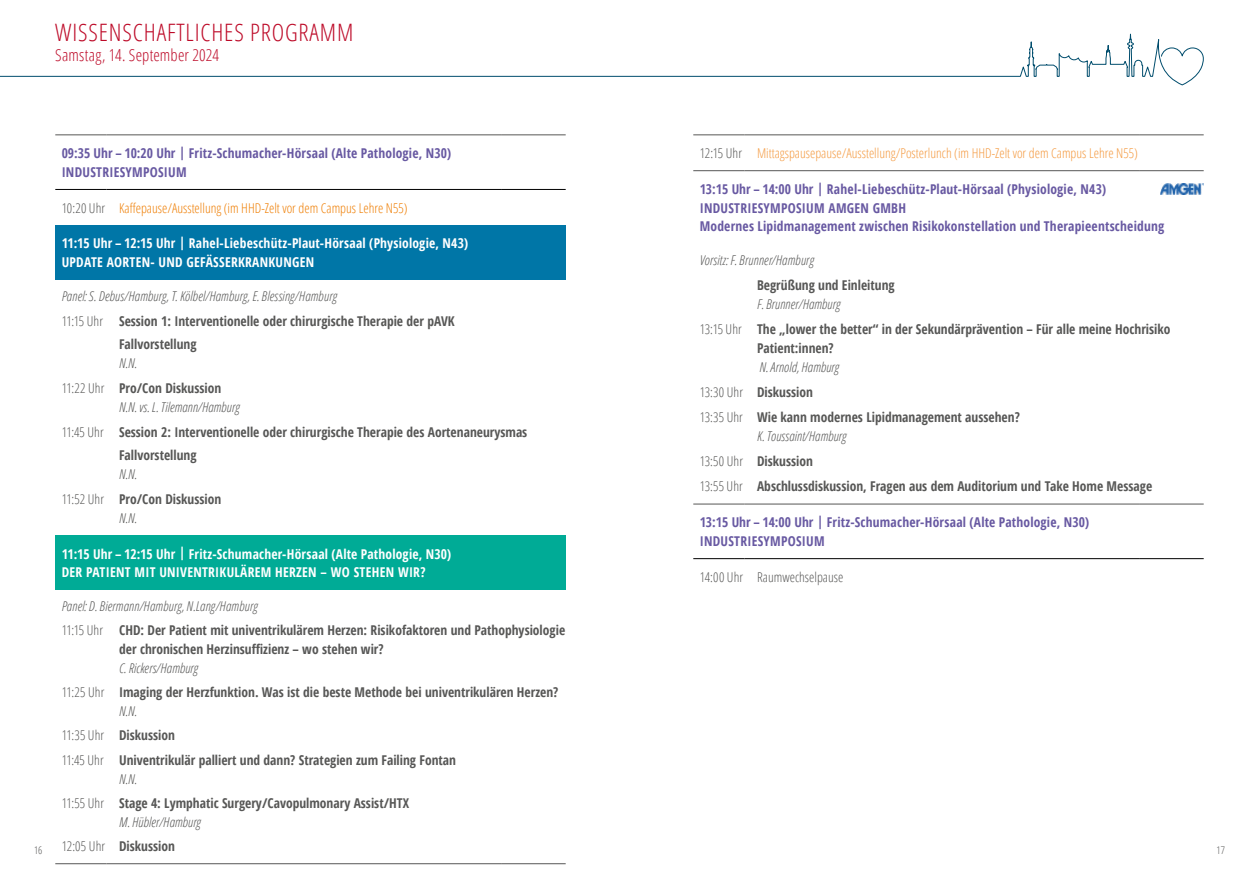
<style>
.page{position:relative;width:1259px;height:893px;background:#fff}
.page>*{position:absolute;margin:0;border:0;box-sizing:border-box;transform-origin:0 0}
.t1{font:300 24px "Open Sans Condensed";letter-spacing:.035em;color:#bd0a28}
.t2{font:300 16.5px "Open Sans Condensed";letter-spacing:.005em;color:#bd0a28}
.t3{font:700 13.5px/25.2px "Open Sans Condensed";color:#575756}
.t4{font:700 13.5px/18.8px "Open Sans Condensed";letter-spacing:.015em;color:#6859a2}
.t5{font:700 13.5px/18.8px "Open Sans Condensed";letter-spacing:.02em;color:#fff}
.t6{font:italic 300 13.5px/25.2px "Open Sans Condensed";letter-spacing:.005em;color:#575756}
.t7{font:300 13.5px "Open Sans Condensed";color:#f4993f}
.t8{font:300 13.5px "Open Sans Condensed";color:#ef7d00}
.t9{font:300 13.5px "Open Sans Condensed";color:#575756}
.t10{font:300 10.5px "Open Sans Condensed";color:#575756}
.s1{color:#575756}
.s2{font-style:normal}
.s3{font-weight:700;font-style:normal}
.s4{font-weight:300;font-style:italic}
.s5{font-weight:300}
</style>
<div class="page">
<svg style="left:0;top:33px;width:1204px;height:53px"></svg>
<div style="left:55px;top:225px;width:511px;height:55px;background:#0076a7"></div>
<div style="left:55px;top:535px;width:511px;height:55px;background:#00ab96"></div>
<hr style="left:55px;top:134px;width:51px;height:1px;background:#575756">
<hr style="left:106px;top:134px;width:396px;height:1px;background:#575756">
<hr style="left:502px;top:134px;width:64px;height:1px;background:#575756">
<hr style="left:55px;top:863px;width:51px;height:1px;background:#575756">
<hr style="left:106px;top:863px;width:396px;height:1px;background:#575756">
<hr style="left:502px;top:863px;width:64px;height:1px;background:#575756">
<hr style="left:55px;top:189px;width:51px;height:1px;background:#000">
<hr style="left:106px;top:189px;width:396px;height:1px;background:#000">
<hr style="left:502px;top:189px;width:64px;height:1px;background:#000">
<hr style="left:693px;top:170px;width:51px;height:1px;background:#575756">
<hr style="left:744px;top:170px;width:396px;height:1px;background:#575756">
<hr style="left:1140px;top:170px;width:63px;height:1px;background:#575756">
<hr style="left:693px;top:504px;width:51px;height:1px;background:#575756">
<hr style="left:744px;top:504px;width:396px;height:1px;background:#575756">
<hr style="left:1140px;top:504px;width:63px;height:1px;background:#575756">
<hr style="left:693px;top:134px;width:51px;height:1px;background:#575756">
<hr style="left:744px;top:134px;width:396px;height:1px;background:#575756">
<hr style="left:1140px;top:134px;width:63px;height:1px;background:#575756">
<hr style="left:693px;top:558px;width:51px;height:1px;background:#000">
<hr style="left:744px;top:558px;width:396px;height:1px;background:#000">
<hr style="left:1140px;top:558px;width:63px;height:1px;background:#000">
<img style="left:1160px;top:184px;width:43px;height:10px">
<h1 class="t1" style="left:55px;top:16px;width:300px">WISSENSCHAFTLICHES PROGRAMM</h1>
<p class="t2" style="left:55px;top:43px;width:165px">Samstag, 14. September 2024</p>
<p class="t4" style="left:62px;top:143px;width:391px">09:35 Uhr – 10:20 Uhr | Fritz-Schumacher-Hörsaal (Alte Pathologie, N30)<br>INDUSTRIESYMPOSIUM</p>
<p class="t8" style="left:62px;top:198px;width:347px"><span class="s1">10:20 Uhr</span> Kaffepause/Ausstellung (im HHD-Zelt vor dem Campus Lehre N55)</p>
<p class="t5" style="left:62px;top:234px;width:408px">11:15 Uhr – 12:15 Uhr | Rahel-Liebeschütz-Plaut-Hörsaal (Physiologie, N43)<br>UPDATE AORTEN- UND GEFÄSSERKRANKUNGEN</p>
<p class="t6" style="left:62px;top:283px;width:394px">Panel: S. Debus/Hamburg, T. Kölbel/Hamburg, E. Blessing/Hamburg<br><span class="s2">11:15 Uhr</span> <span class="s3">Session 1: Interventionelle oder chirurgische Therapie der pAVK</span></p>
<p class="t3" style="left:119px;top:331px;width:79px">Fallvorstellung</p>
<p class="t3" style="left:62px;top:350px;width:161px;text-indent:57px"><span class="s4">N.N.<br></span><span class="s5">11:22 Uhr</span> Pro/Con Diskussion</p>
<p class="t3" style="left:62px;top:394px;width:467px;text-indent:57px"><span class="s4">N.N. vs. L. Tilemann/Hamburg<br></span><span class="s5">11:45 Uhr</span> Session 2: Interventionelle oder chirurgische Therapie des Aortenaneurysmas</p>
<p class="t3" style="left:119px;top:442px;width:79px">Fallvorstellung</p>
<p class="t3" style="left:62px;top:461px;width:161px;text-indent:57px"><span class="s4">N.N.<br></span><span class="s5">11:52 Uhr</span> Pro/Con Diskussion</p>
<p class="t6" style="left:119px;top:505px;width:19px">N.N.</p>
<p class="t5" style="left:62px;top:544px;width:391px">11:15 Uhr – 12:15 Uhr | Fritz-Schumacher-Hörsaal (Alte Pathologie, N30)<br>DER PATIENT MIT UNIVENTRIKULÄREM HERZEN – WO STEHEN WIR?</p>
<p class="t3" style="left:62px;top:594px;width:505px;line-height:24.3px"><span class="s4">Panel: D. Biermann/Hamburg, N.Lang/Hamburg<br></span><span class="s5">11:15 Uhr</span> CHD: Der Patient mit univentrikulärem Herzen: Risikofaktoren und Pathophysiologie</p>
<p class="t3" style="left:119px;top:636px;width:266px">der chronischen Herzinsuffizienz – wo stehen wir?</p>
<p class="t3" style="left:62px;top:655px;width:498px;line-height:24.3px;text-indent:57px"><span class="s4">C. Rickers/Hamburg<br></span><span class="s5">11:25 Uhr</span> Imaging der Herzfunktion. Was ist die beste Methode bei univentrikulären Herzen?</p>
<p class="t3" style="left:62px;top:699px;width:396px;line-height:24.3px;text-indent:57px"><span class="s4">N.N.<br></span><span class="s5">11:35 Uhr</span> Diskussion<br><span class="s5">11:45 Uhr</span> Univentrikulär palliert und dann? Strategien zum Failing Fontan</p>
<p class="t3" style="left:62px;top:766px;width:349px;line-height:24.3px;text-indent:57px"><span class="s4">N.N.<br></span><span class="s5">11:55 Uhr</span> Stage 4: Lymphatic Surgery/Cavopulmonary Assist/HTX</p>
<p class="t6" style="left:62px;top:809px;width:141px;line-height:24.3px;text-indent:57px">M. Hübler/Hamburg<br><span class="s2">12:05 Uhr</span> <span class="s3">Diskussion</span></p>
<p class="t7" style="left:699px;top:144px;width:440px"><span class="s1">12:15 Uhr</span> Mittagspausepause/Ausstellung/Posterlunch (im HHD-Zelt vor dem Campus Lehre N55)</p>
<p class="t4" style="left:699px;top:179px;width:466px">13:15 Uhr – 14:00 Uhr | Rahel-Liebeschütz-Plaut-Hörsaal (Physiologie, N43)<br>INDUSTRIESYMPOSIUM AMGEN GMBH<br>Modernes Lipidmanagement zwischen Risikokonstellation und Therapieentscheidung</p>
<p class="t6" style="left:699px;top:247px;width:116px">Vorsitz: F. Brunner/Hamburg</p>
<p class="t3" style="left:757px;top:272px;width:139px">Begrüßung und Einleitung</p>
<p class="t3" style="left:699px;top:291px;width:472px;text-indent:57px"><span class="s4">F. Brunner/Hamburg<br></span><span class="s5">13:15 Uhr</span> The „lower the better“ in der Sekundärprävention – Für alle meine Hochrisiko</p>
<p class="t3" style="left:757px;top:335px;width:78px">Patient:innen?</p>
<p class="t3" style="left:699px;top:354px;width:322px;text-indent:60px"><span class="s4">N. Arnold, Hamburg<br></span><span class="s5">13:30 Uhr</span> Diskussion<br><span class="s5">13:35 Uhr</span> Wie kann modernes Lipidmanagement aussehen?</p>
<p class="t3" style="left:699px;top:423px;width:454px;text-indent:57px"><span class="s4">K. Toussaint/Hamburg<br></span><span class="s5">13:50 Uhr</span> Diskussion<br><span class="s5">13:55 Uhr</span> Abschlussdiskussion, Fragen aus dem Auditorium und Take Home Message</p>
<p class="t4" style="left:699px;top:512px;width:391px">13:15 Uhr – 14:00 Uhr | Fritz-Schumacher-Hörsaal (Alte Pathologie, N30)<br>INDUSTRIESYMPOSIUM</p>
<p class="t9" style="left:699px;top:568px;width:145px">14:00 Uhr Raumwechselpause</p>
<p class="t10" style="left:34px;top:843px;width:10px">16</p>
<p class="t10" style="left:1216px;top:843px;width:10px">17</p>
</div>
